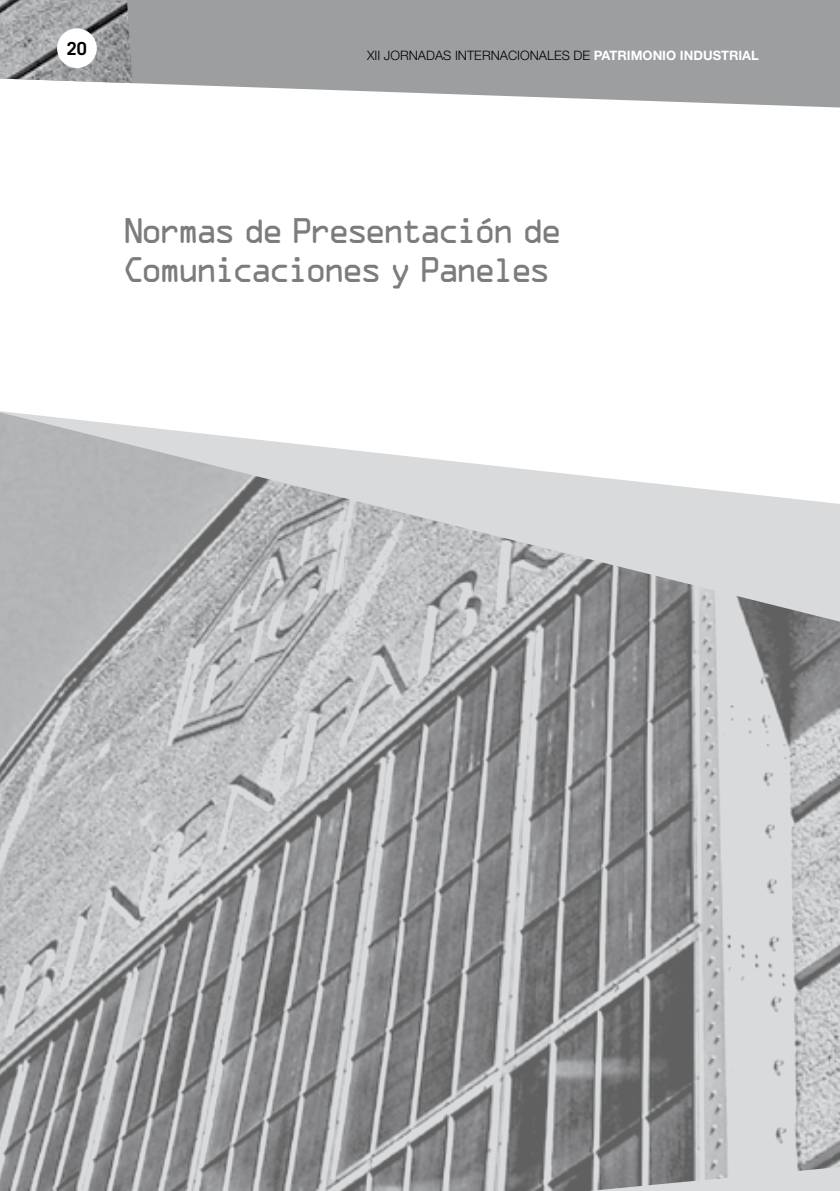
<style>
.page{position:relative;width:840px;height:1191px;background:#fff}
.page>*{position:absolute;margin:0;border:0;box-sizing:border-box;transform-origin:0 0}
.t1{font:32px/39px "OCRA Std";letter-spacing:-.15em;color:#7b7c7e}
.t2{font:700 18px "Trade Gothic LT Std";color:#000}
.t3{font:300 13px "Helvetica Neue LT Std";color:#000}
.s1{font-weight:700;color:#fff}
</style>
<div class="page">
<svg style="left:130px;top:0;width:709px;height:107px;background:#a6a8a9"></svg>
<img style="left:0;top:0;width:133px;height:83px">
<div style="left:57px;top:28px;width:40px;height:40px;background:#fff;border-radius:50%"></div>
<img style="left:0;top:412px;width:839px;height:779px">
<h2 class="t2" style="left:67px;top:37px;width:22px">20</h2>
<p class="t3" style="left:367px;top:48px;width:393px">XII JORNADAS INTERNACIONALES DE <span class="s1">PATRIMONIO INDUSTRIAL</span></p>
<h1 class="t1" style="left:122px;top:214px;width:442px">Normas de Presentación de<br>Comunicaciones y Paneles</h1>
</div>
